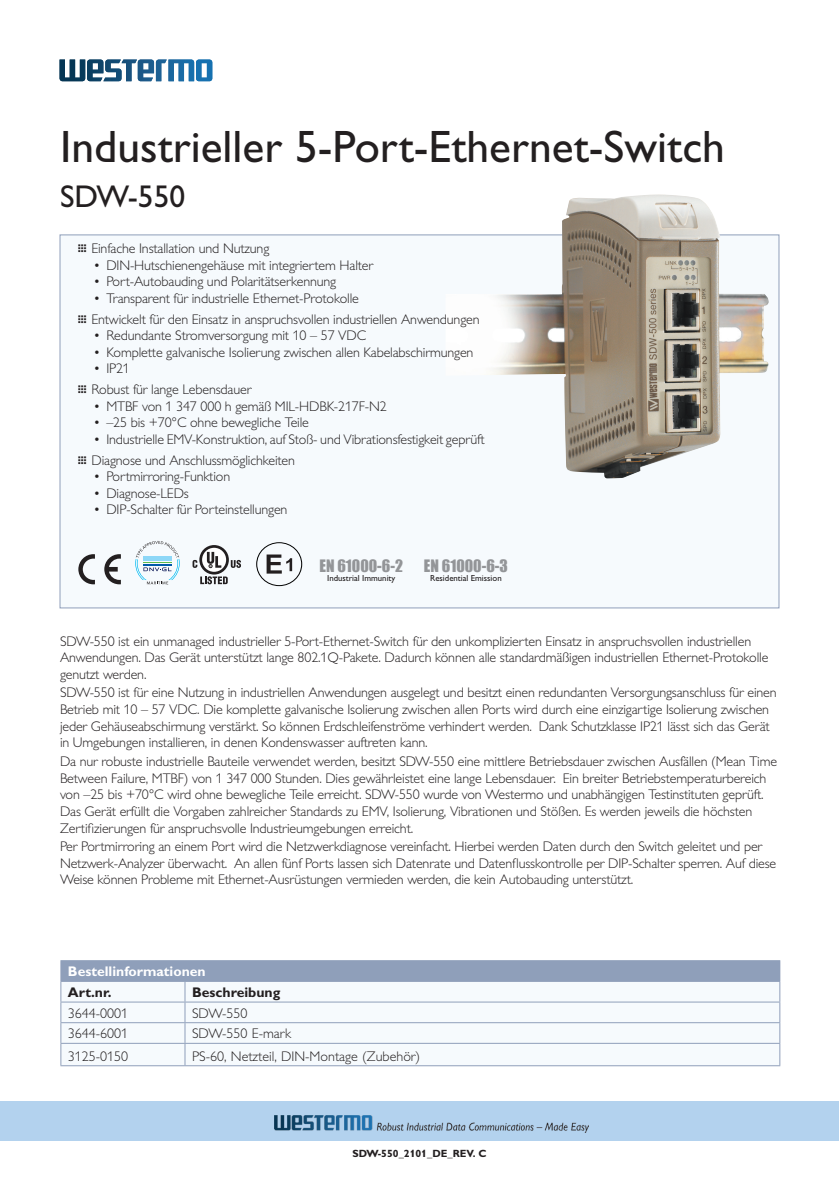
<style>
.page{position:relative;width:839px;height:1186px;background:#fff}
.page>*{position:absolute;margin:0;border:0;box-sizing:border-box;transform-origin:0 0}
.Hedline_page1{font:45.5px "Gill Alt One Mod";color:#231f20}
.Hedline2_page1{font:31.5px "Gill Alt One Mod";color:#231f20}
.t1{font:15.75px "Impact";color:#939598}
.Brödtext{font:300 14px/16.6px "Gill Alt One Mod";letter-spacing:-.01em;color:#231f20}
.Bildtext{font:300 14px "Gill Alt One Mod";color:#231f20}
.Tabellrubrik{font:700 14px "Gill Alt One Mod";color:#fff}
.Bildtext-2{font:700 14px "Gill Alt One Mod";color:#231f20}
.t2{font:700 10.5px "Gill Alt One Mod";color:#231f20}
.t3{font:8.75px "Gill Alt One Mod";color:#231f20}
.s1{font-weight:400}
</style>
<div class="page">
<div style="left:0;top:1101px;width:838px;height:40px;background:#b3d2ee"></div>
<img style="left:274px;top:1115px;width:314px;height:17px">
<svg style="left:60px;top:60px;width:152px;height:21px"></svg>
<div style="left:60px;top:234px;width:719px;height:374px;background:#f6fafd;border:1px solid #8f9fba"></div>
<div style="left:61px;top:960px;width:718px;height:21px;background:#8f9fba"></div>
<div style="left:61px;top:982px;width:718px;height:83px;background:#f6fafd"></div>
<hr style="left:60px;top:960px;width:125px;height:1px;background:#8f9fba">
<hr style="left:185px;top:960px;width:595px;height:1px;background:#8f9fba">
<hr style="left:60px;top:981px;width:125px;height:1px;background:#8f9fba">
<hr style="left:185px;top:981px;width:595px;height:1px;background:#8f9fba">
<hr style="left:60px;top:1001px;width:125px;height:1px;background:#8f9fba">
<hr style="left:185px;top:1001px;width:595px;height:1px;background:#8f9fba">
<hr style="left:60px;top:1022px;width:125px;height:1px;background:#8f9fba">
<hr style="left:185px;top:1022px;width:595px;height:1px;background:#8f9fba">
<hr style="left:60px;top:1043px;width:125px;height:1px;background:#8f9fba">
<svg style="left:60px;top:961px;width:1px;height:104px"></svg>
<hr style="left:185px;top:1043px;width:595px;height:1px;background:#8f9fba">
<svg style="left:184px;top:982px;width:1px;height:83px"></svg>
<svg style="left:779px;top:961px;width:1px;height:104px"></svg>
<hr style="left:60px;top:1065px;width:125px;height:1px;background:#8f9fba">
<hr style="left:185px;top:1065px;width:595px;height:1px;background:#8f9fba">
<img style="left:445px;top:194px;width:323px;height:284px">
<div style="left:256px;top:542px;width:46px;height:44px;border:1px solid #000;border-radius:50%"></div>
<svg style="left:266px;top:554px;width:26px;height:19px"></svg>
<svg style="left:78px;top:554px;width:17px;height:30px"></svg>
<svg style="left:104px;top:554px;width:17px;height:30px"></svg>
<svg style="left:135px;top:541px;width:45px;height:43px"></svg>
<svg style="left:200px;top:576px;width:28px;height:8px"></svg>
<svg style="left:231px;top:560px;width:10px;height:8px"></svg>
<svg style="left:199px;top:545px;width:30px;height:29px"></svg>
<svg style="left:202px;top:548px;width:24px;height:24px"></svg>
<svg style="left:207px;top:552px;width:14px;height:16px"></svg>
<svg style="left:192px;top:560px;width:5px;height:8px"></svg>
<p class="Hedline_page1" style="left:60px;top:121px;width:666px">Industrieller 5-Port-Ethernet-Switch</p>
<p class="Hedline2_page1" style="left:60px;top:179px;width:127px">SDW-550</p>
<p class="Brödtext" style="left:77px;top:240px;width:193px"><span class="s1">…</span> Einfache Installation und Nutzung</p>
<p class="Brödtext" style="left:93px;top:257px;width:281px">• DIN-Hutschienengehäuse mit integriertem Halter</p>
<p class="Brödtext" style="left:93px;top:273px;width:244px">• Port-Autobauding und Polaritätserkennung</p>
<p class="Brödtext" style="left:93px;top:290px;width:267px">• Transparent für industrielle Ethernet-Protokolle</p>
<p class="Brödtext" style="left:77px;top:310px;width:403px"><span class="s1">…</span> Entwickelt für den Einsatz in anspruchsvollen industriellen Anwendungen</p>
<p class="Brödtext" style="left:93px;top:327px;width:274px">• Redundante Stromversorgung mit 10 – 57 VDC</p>
<p class="Brödtext" style="left:93px;top:344px;width:381px">• Komplette galvanische Isolierung zwischen allen Kabelabschirmungen</p>
<p class="Brödtext" style="left:93px;top:360px;width:38px">• IP21</p>
<p class="Brödtext" style="left:77px;top:381px;width:175px"><span class="s1">…</span> Robust für lange Lebensdauer</p>
<p class="Brödtext" style="left:93px;top:398px;width:295px">• MTBF von 1 347 000 h gemäß MIL-HDBK-217F-N2</p>
<p class="Brödtext" style="left:93px;top:414px;width:217px">• –25 bis +70°C ohne bewegliche Teile</p>
<p class="Brödtext" style="left:93px;top:431px;width:392px">• Industrielle EMV-Konstruktion, auf Stoß- und Vibrationsfestigkeit geprüft</p>
<p class="Brödtext" style="left:77px;top:451px;width:219px"><span class="s1">…</span> Diagnose und Anschlussmöglichkeiten</p>
<p class="Brödtext" style="left:93px;top:468px;width:138px">• Portmirroring-Funktion</p>
<p class="Brödtext" style="left:93px;top:485px;width:97px">• Diagnose-LEDs</p>
<p class="Brödtext" style="left:93px;top:501px;width:195px">• DIP-Schalter für Porteinstellungen</p>
<p class="t1" style="left:319px;top:554px;width:85px">EN 61000-6-2</p>
<p class="t3" style="left:327px;top:573px;width:70px">Industrial Immunity</p>
<p class="t1" style="left:424px;top:554px;width:85px">EN 61000-6-3</p>
<p class="t3" style="left:430px;top:573px;width:73px">Residential Emission</p>
<p class="Brödtext" style="left:60px;top:632px;width:709px">SDW-550 ist ein unmanaged industrieller 5-Port-Ethernet-Switch für den unkomplizierten Einsatz in anspruchsvollen industriellen<br>Anwendungen. Das Gerät unterstützt lange 802.1Q-Pakete. Dadurch können alle standardmäßigen industriellen Ethernet-Protokolle genutzt werden.</p>
<p class="Brödtext" style="left:60px;top:684px;width:718px">SDW-550 ist für eine Nutzung in industriellen Anwendungen ausgelegt und besitzt einen redundanten Versorgungsanschluss für einen Betrieb mit 10 – 57 VDC. Die komplette galvanische Isolierung zwischen allen Ports wird durch eine einzigartige Isolierung zwischen jeder Gehäuseabschirmung verstärkt. So können Erdschleifenströme verhindert werden. Dank Schutzklasse IP21 lässt sich das Gerät in Umgebungen installieren, in denen Kondenswasser auftreten kann.</p>
<p class="Brödtext" style="left:60px;top:753px;width:718px">Da nur robuste industrielle Bauteile verwendet werden, besitzt SDW-550 eine mittlere Betriebsdauer zwischen Ausfällen (Mean Time Between Failure, MTBF) von 1 347 000 Stunden. Dies gewährleistet eine lange Lebensdauer. Ein breiter Betriebstemperaturbereich von –25 bis +70°C wird ohne bewegliche Teile erreicht. SDW-550 wurde von Westermo und unabhängigen Testinstituten geprüft.<br>Das Gerät erfüllt die Vorgaben zahlreicher Standards zu EMV, Isolierung, Vibrationen und Stößen. Es werden jeweils die höchsten Zertifizierungen für anspruchsvolle Industrieumgebungen erreicht.</p>
<p class="Brödtext" style="left:60px;top:838px;width:717px">Per Portmirroring an einem Port wird die Netzwerkdiagnose vereinfacht. Hierbei werden Daten durch den Switch geleitet und per<br>Netzwerk-Analyzer überwacht. An allen fünf Ports lassen sich Datenrate und Datenflusskontrolle per DIP-Schalter sperren. Auf diese<br>Weise können Probleme mit Ethernet-Ausrüstungen vermieden werden, die kein Autobauding unterstützt.</p>
<p class="Tabellrubrik" style="left:68px;top:963px;width:139px">Bestellinformationen</p>
<p class="Bildtext-2" style="left:68px;top:984px;width:45px">Art.nr.</p>
<p class="Bildtext-2" style="left:192px;top:984px;width:90px">Beschreibung</p>
<p class="Bildtext" style="left:68px;top:1005px;width:62px">3644-0001</p>
<p class="Bildtext" style="left:192px;top:1005px;width:57px">SDW-550</p>
<p class="Bildtext" style="left:68px;top:1026px;width:62px">3644-6001</p>
<p class="Bildtext" style="left:192px;top:1026px;width:100px">SDW-550 E-mark</p>
<p class="Bildtext" style="left:68px;top:1048px;width:62px">3125-0150</p>
<p class="Bildtext" style="left:192px;top:1048px;width:230px">PS-60, Netzteil, DIN-Montage (Zubehör)</p>
<p class="t2" style="left:352px;top:1147px;width:136px">SDW-550_2101_DE_REV. C</p>
</div>
